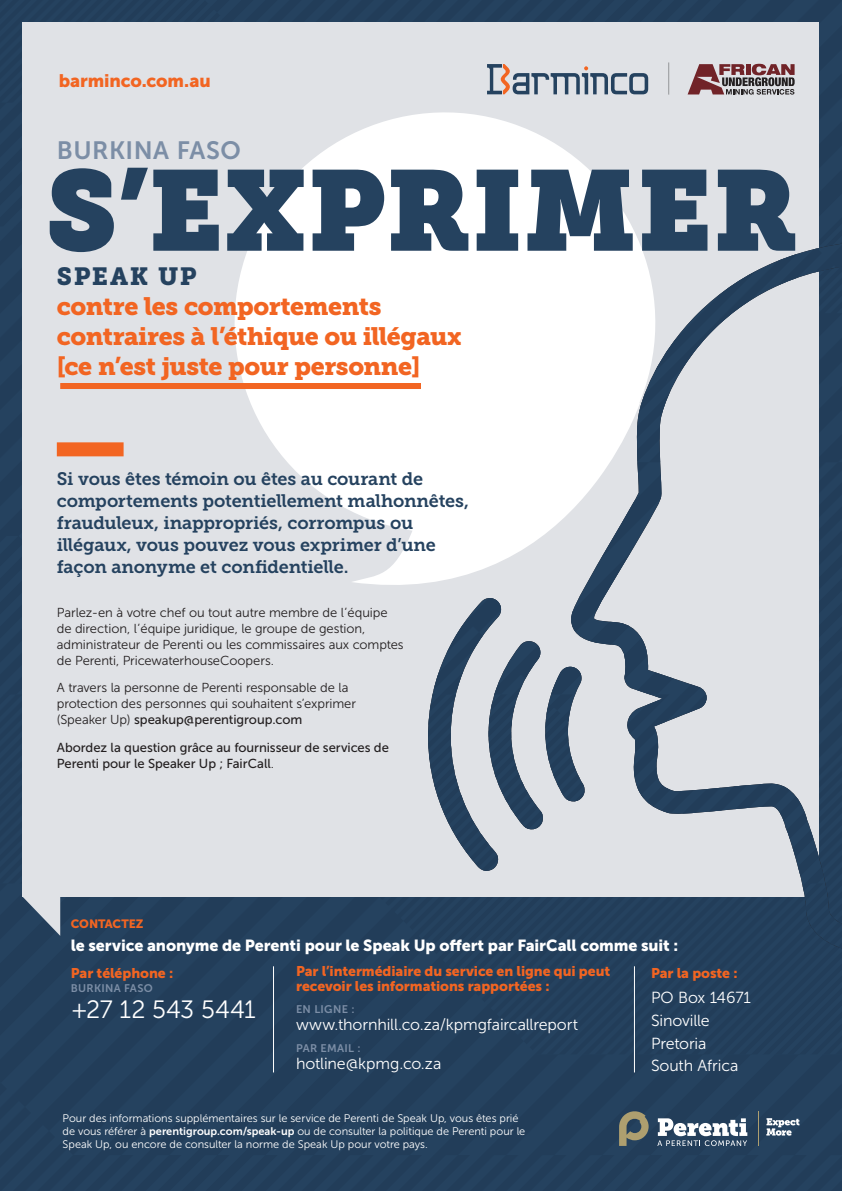
<style>
.page{position:relative;width:842px;height:1191px;background:#fff}
.page>*{position:absolute;margin:0;border:0;box-sizing:border-box;transform-origin:0 0}
.t1{font:112.8px "Museo Slab";color:#25425f}
.t2{font:25px/30px "Museo Slab 900";letter-spacing:-.02em;color:#f26522}
.t3{font:25px "Museo Sans 300";letter-spacing:.005em;color:#fff}
.t4{font:25px "Museo Sans 700";letter-spacing:.015em;color:#7c8ea6}
.t5{font:24.7px "Museo Slab 900";letter-spacing:.065em;color:#25425f}
.t6{font:18px/22px "Museo Slab 700";letter-spacing:-.015em;color:#25425f}
.t7{font:18px "Museo Sans 900";letter-spacing:-.005em;color:#f26522}
.t8{font:16px "Museo Sans 300";letter-spacing:-.01em;color:#fff}
.t9{font:16px "Museo Sans 900";letter-spacing:-.005em;color:#fff}
.t10{font:14px/15px "Museo Sans 900";letter-spacing:-.005em;color:#f26522}
.t11{font:13px/16px "Museo Sans 300";letter-spacing:-.005em;color:#231f20}
.t12{font:13px/16px "Museo Sans 500";letter-spacing:-.005em;color:#231f20}
.t13{font:12px "Museo Sans 900";letter-spacing:-.01em;color:#f26522}
.t14{font:11px/13px "Museo Sans 300";color:#fff}
.t15{font:11px "Museo Sans 700";letter-spacing:.025em;color:#7c8ea6}
.s1{font-family:"Museo Sans 500"}
.s2{font-family:"Museo Sans 300"}
.s3{font-family:"Museo Sans 700"}
</style>
<div class="page">
<div style="left:736px;top:0;width:106px;height:208px;background:#23405c"></div>
<div style="left:0;top:226px;width:23px;height:310px;background:#23405c"></div>
<div style="left:0;top:536px;width:23px;height:158px;background:#24415d"></div>
<div style="left:0;top:694px;width:23px;height:189px;background:#233f5c"></div>
<div style="left:0;top:883px;width:842px;height:190px;background:#233f5c"></div>
<div style="left:0;top:1073px;width:842px;height:118px;background:#233f5c"></div>
<div style="left:307px;top:0;width:429px;height:23px;background:#233f5c"></div>
<div style="left:23px;top:23px;width:796px;height:873px;background:#e0e2e6"></div>
<svg style="left:23px;top:896px;width:37px;height:40px"></svg>
<svg style="left:619px;top:1111px;width:30px;height:34px"></svg>
<svg style="left:657px;top:1118px;width:90px;height:28px"></svg>
<hr style="left:758px;top:1111px;width:1px;height:34px;background:#ae9f6f">
<svg style="left:766px;top:1118px;width:33px;height:17px"></svg>
<svg style="left:234px;top:87px;width:436px;height:498px;fill:#fff"></svg>
<svg style="left:428px;top:241px;width:414px;height:642px"></svg>
<svg style="left:573px;top:208px;width:269px;height:254px"></svg>
<svg style="left:636px;top:248px;width:200px;height:214px"></svg>
<svg style="left:466px;top:462px;width:234px;height:225px"></svg>
<svg style="left:549px;top:687px;width:276px;height:196px"></svg>
<svg style="left:428px;top:619px;width:226px;height:252px"></svg>
<svg style="left:428px;top:883px;width:414px;height:67px"></svg>
<div style="left:57px;top:442px;width:67px;height:14px;background:#f26522"></div>
<div style="left:60px;top:383px;width:361px;height:6px;background:#f26522"></div>
<hr style="left:273px;top:966px;width:1px;height:106px;background:#fff">
<hr style="left:634px;top:966px;width:1px;height:106px;background:#fff">
<svg style="left:487px;top:64px;width:161px;height:30px"></svg>
<svg style="left:688px;top:64px;width:107px;height:31px"></svg>
<hr style="left:668px;top:62px;width:1px;height:33px;background:#949698">
<svg style="left:0;top:0;width:307px;height:103px"></svg>
<h3 class="t7" style="left:59px;top:70px;width:153px">barminco.com.au</h3>
<p class="t4" style="left:57px;top:137px;width:186px">BURKINA FASO</p>
<p class="t1" style="left:46px;top:144px;width:753px">S’EXPRIMER</p>
<p class="t5" style="left:57px;top:262px;width:141px">SPEAK UP</p>
<p class="t2" style="left:57px;top:292px;width:406px">contre les comportements contraires à l’éthique ou illégaux</p>
<p class="t2" style="left:57px;top:352px;width:365px">[ce n’est juste pour personne]</p>
<p class="t6" style="left:57px;top:468px;width:414px">Si vous êtes témoin ou êtes au courant de comportements potentiellement malhonnêtes, frauduleux, inappropriés, corrompus ou illégaux, vous pouvez vous exprimer d’une façon anonyme et confidentielle.</p>
<p class="t11" style="left:57px;top:604px;width:348px">Parlez-en à votre chef ou tout autre membre de l’équipe de direction, l’équipe juridique, le groupe de gestion, administrateur de Perenti ou les commissaires aux comptes de Perenti, PricewaterhouseCoopers.</p>
<p class="t11" style="left:57px;top:680px;width:301px">A travers la personne de Perenti responsable de la protection des personnes qui souhaitent s’exprimer (Speaker Up) <span class="s1">speakup@perentigroup.com</span></p>
<p class="t12" style="left:57px;top:739px;width:334px">Abordez la question grâce au fournisseur de services de<br>Perenti pour le Speaker Up ; FairCall<span class="s2">.</span></p>
<p class="t13" style="left:71px;top:916px;width:74px">CONTACTEZ</p>
<p class="t9" style="left:71px;top:935px;width:609px">le service anonyme de Perenti pour le Speak Up offert par FairCall comme suit :</p>
<p class="t10" style="left:71px;top:965px;width:104px">Par téléphone :</p>
<p class="t10" style="left:296px;top:963px;width:316px">Par l’intermédiaire du service en ligne qui peut recevoir les informations rapportées :</p>
<p class="t15" style="left:296px;top:1002px;width:60px">EN LIGNE :</p>
<p class="t8" style="left:296px;top:1015px;width:284px">www.thornhill.co.za/kpmgfaircallreport</p>
<p class="t15" style="left:296px;top:1042px;width:66px">PAR EMAIL :</p>
<p class="t8" style="left:296px;top:1055px;width:147px">hotline@kpmg.co.za</p>
<p class="t10" style="left:651px;top:965px;width:88px">Par la poste :</p>
<p class="t8" style="left:651px;top:989px;width:101px">PO Box 14671</p>
<p class="t8" style="left:651px;top:1011px;width:60px">Sinoville</p>
<p class="t8" style="left:651px;top:1034px;width:57px">Pretoria</p>
<p class="t8" style="left:651px;top:1057px;width:89px">South Africa</p>
<p class="t15" style="left:71px;top:982px;width:83px">BURKINA FASO</p>
<p class="t3" style="left:71px;top:996px;width:186px">+27 12 543 5441</p>
<p class="t14" style="left:63px;top:1112px;width:464px">Pour des informations supplémentaires sur le service de Perenti de Speak Up, vous êtes prié de vous référer à <span class="s3">perentigroup.com/speak-up</span> ou de consulter la politique de Perenti pour le<br>Speak Up, ou encore de consulter la norme de Speak Up pour votre pays.</p>
</div>
